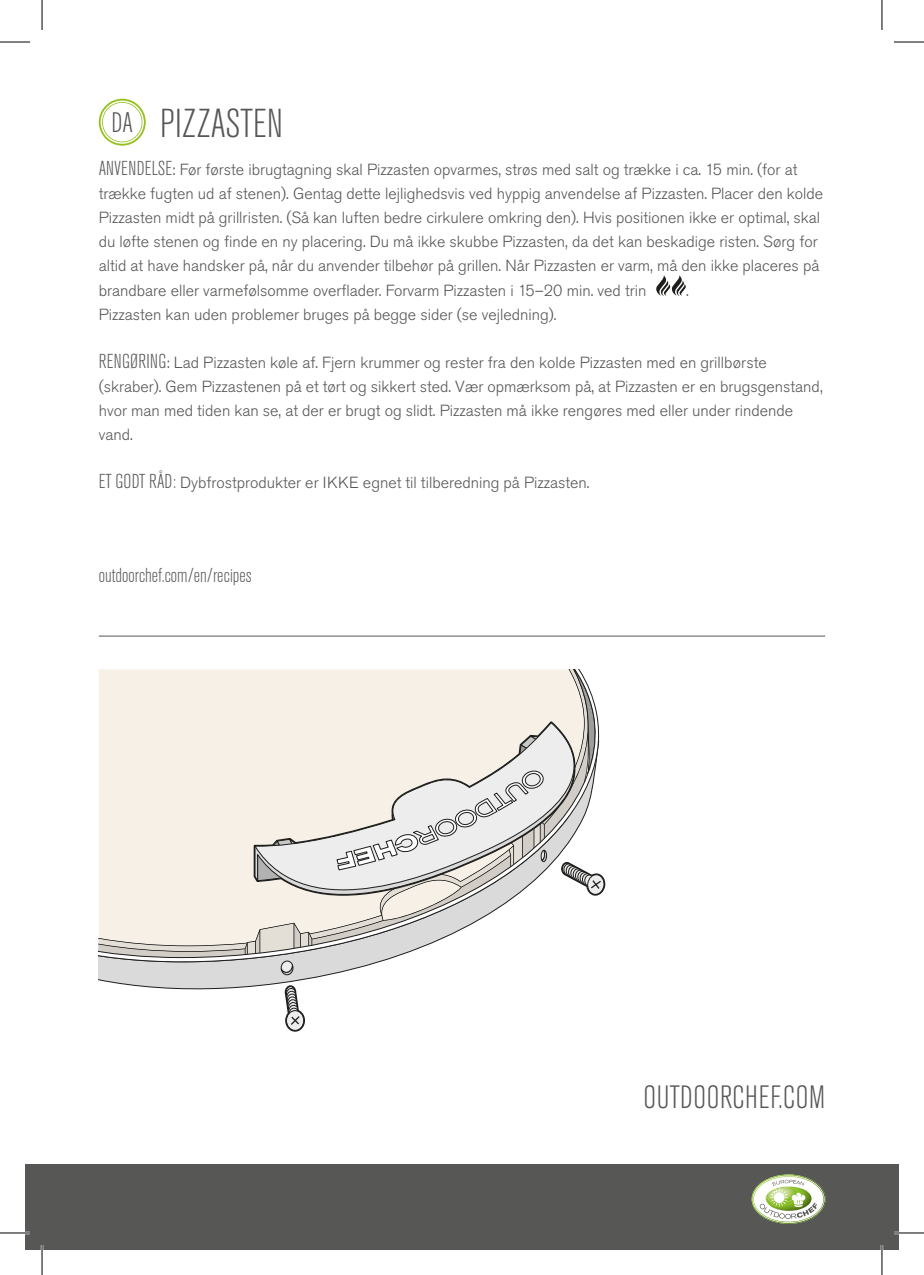
<style>
.page{position:relative;width:924px;height:1275px;background:#fff}
.page>*{position:absolute;margin:0;border:0;box-sizing:border-box;transform-origin:0 0}
.t1{font:300 condensed 40px "Akzidenz Grotesk Pro";color:#575756}
.t2{font:300 condensed 32px "Akzidenz Grotesk Pro";letter-spacing:.02em;color:#575756}
.t3{font:300 condensed 20px "Akzidenz Grotesk Pro";color:#575756}
.t4{font:300 16px/24.2px "Akzidenz Grotesk Pro";color:#575756}
.s1{font-size:28px}
.s2{font-stretch:condensed;font-size:20px}
</style>
<div class="page">
<div style="left:25px;top:1165px;width:873px;height:85px;background:#575756"></div>
<img style="left:751px;top:1174px;width:74px;height:50px">
<img style="left:753px;top:1176px;width:70px;height:46px">
<svg style="left:759px;top:1179px;width:57px;height:40px;background:#cad7b3"></svg>
<svg style="left:656px;top:275px;width:29px;height:21px"></svg>
<svg style="left:99px;top:99px;width:47px;height:47px"></svg>
<hr style="left:99px;top:635px;width:725px;height:1px;background:#575756">
<svg style="left:108px;top:982px;width:183px;height:8px"></svg>
<svg style="left:99px;top:669px;width:500px;height:313px;background:#f1ece5"></svg>
<svg style="left:245px;top:922px;width:67px;height:53px;background:#cdcbc7"></svg>
<svg style="left:254px;top:722px;width:352px;height:208px"></svg>
<svg style="left:336px;top:895px;width:211px;height:25px"></svg>
<svg style="left:253px;top:721px;width:323px;height:174px;background:#e1deda"></svg>
<svg style="left:284px;top:985px;width:21px;height:46px"></svg>
<svg style="left:561px;top:862px;width:44px;height:33px"></svg>
<hr style="left:0;top:1231px;width:30px;height:3px;background:#fff">
<hr style="left:893px;top:1231px;width:30px;height:3px;background:#fff">
<hr style="left:41px;top:1245px;width:2px;height:30px;background:#fff">
<hr style="left:880px;top:1245px;width:2px;height:30px;background:#fff">
<hr style="left:0;top:42px;width:30px;height:1px;background:#000">
<hr style="left:893px;top:42px;width:30px;height:1px;background:#000">
<hr style="left:0;top:1232px;width:30px;height:1px;background:#000">
<hr style="left:893px;top:1232px;width:30px;height:1px;background:#000">
<hr style="left:42px;top:0;width:1px;height:30px;background:#000">
<hr style="left:42px;top:1245px;width:1px;height:30px;background:#000">
<hr style="left:881px;top:0;width:1px;height:30px;background:#000">
<hr style="left:881px;top:1245px;width:1px;height:30px;background:#000">
<h1 class="t1" style="left:111px;top:97px;width:173px"><span class="s1">DA</span> PIZZASTEN</h1>
<p class="t4" style="left:99px;top:157px;width:725px"><span class="s2">ANVENDELSE</span>: Før første ibrugtagning skal Pizzasten opvarmes, strøs med salt og trække i ca. 15 min. (for at trække fugten ud af stenen). Gentag dette lejlighedsvis ved hyppig anvendelse af Pizzasten. Placer den kolde Pizzasten midt på grillristen. (Så kan luften bedre cirkulere omkring den). Hvis positionen ikke er optimal, skal du løfte stenen og finde en ny placering. Du må ikke skubbe Pizzasten, da det kan beskadige risten. Sørg for altid at have handsker på, når du anvender tilbehør på grillen. Når Pizzasten er varm, må den ikke placeres på brandbare eller varmefølsomme overflader. Forvarm Pizzasten i 15–20 min. ved trin</p>
<p class="t4" style="left:685px;top:278px;width:4px">.</p>
<p class="t4" style="left:99px;top:302px;width:459px">Pizzasten kan uden problemer bruges på begge sider (se vejledning).</p>
<p class="t4" style="left:99px;top:350px;width:725px"><span class="s2">RENGØRING</span>: Lad Pizzasten køle af. Fjern krummer og rester fra den kolde Pizzasten med en grillbørste (skraber). Gem Pizzastenen på et tørt og sikkert sted. Vær opmærksom på, at Pizzasten er en brugsgenstand, hvor man med tiden kan se, at der er brugt og slidt. Pizzasten må ikke rengøres med eller under rindende vand.</p>
<p class="t4" style="left:99px;top:470px;width:492px"><span class="s2">ET GODT RÅD:</span> Dybfrostprodukter er IKKE egnet til tilberedning på Pizzasten.</p>
<p class="t3" style="left:99px;top:562px;width:154px">outdoorchef.com/en/recipes</p>
<h2 class="t2" style="left:643px;top:1076px;width:183px">OUTDOORCHEF.COM</h2>
</div>
